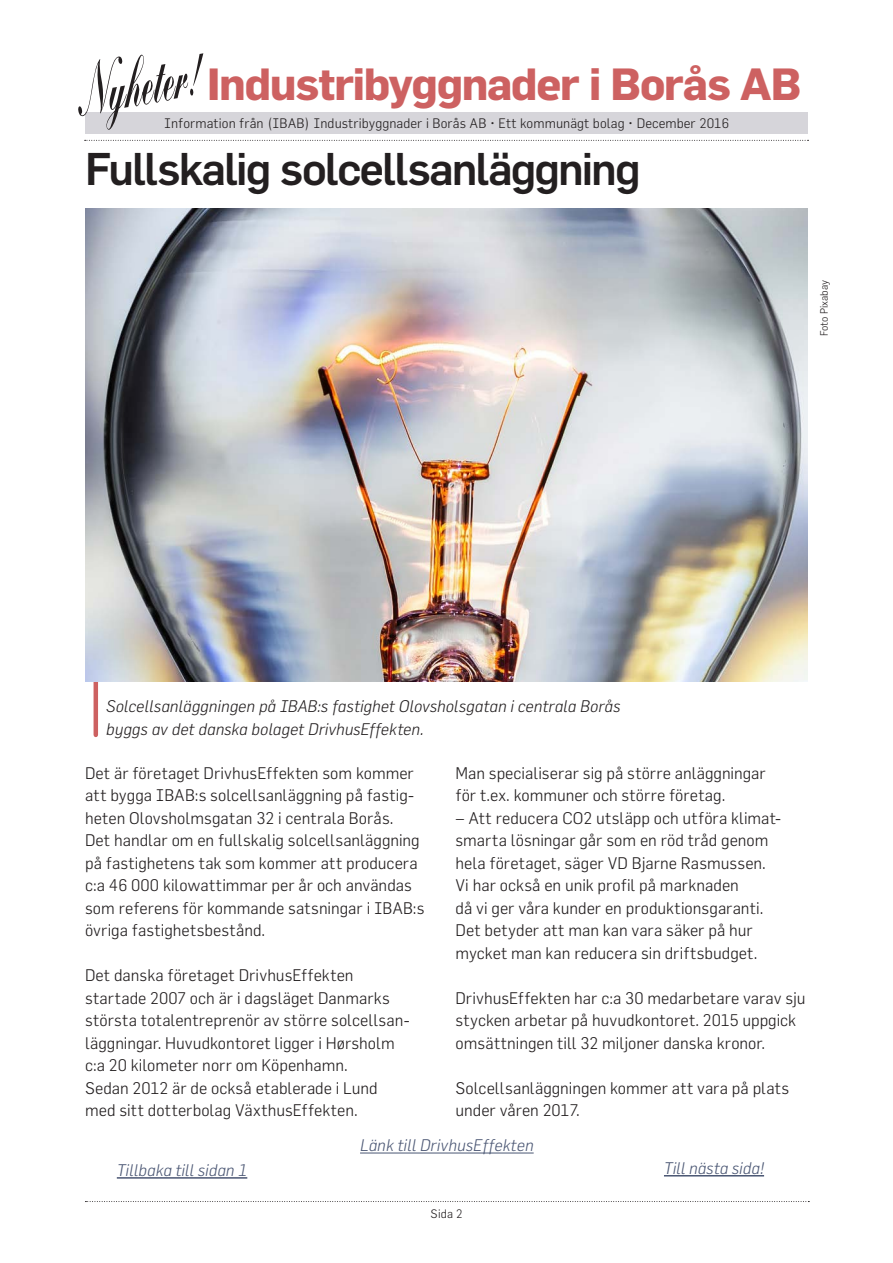
<style>
.page{position:relative;width:893px;height:1263px;background:#fff}
.page>*{position:absolute;margin:0;border:0;box-sizing:border-box;transform-origin:0 0}
.t1{font:500 45px "Flama";letter-spacing:-.04em;color:#231f20}
.t2{font:700 44.25px "Flama";letter-spacing:-.025em;color:#cd6161}
.t3{font:300 16.5px/22.5px "Flama";color:#231f20}
.t4{font:italic 300 16.5px/22.5px "Flama";letter-spacing:-.005em;color:#231f20}
.t5{font:italic 300 16.5px "Flama";color:#4a5673}
.t6{font:300 13.5px "Flama";letter-spacing:.005em;color:#231f20}
.t7{font:300 12px "Flama";color:#231f20}
.t8{font:300 10.5px "Flama";color:#231f20}
</style>
<div class="page">
<svg style="left:85px;top:1201px;width:724px;height:1px"></svg>
<div style="left:85px;top:112px;width:723px;height:21px;background:#d6d5da"></div>
<svg style="left:78px;top:53px;width:125px;height:77px"></svg>
<svg style="left:85px;top:140px;width:723px;height:1px"></svg>
<hr style="left:94px;top:665px;width:4px;height:70px;background:#cd6161">
<img style="left:85px;top:208px;width:723px;height:474px">
<hr style="left:117px;top:1177px;width:130px;height:1px;background:#4a5673">
<hr style="left:664px;top:1175px;width:100px;height:1px;background:#4a5673">
<hr style="left:360px;top:1153px;width:174px;height:1px;background:#4a5673">
<h2 class="t2" style="left:207px;top:57px;width:595px">Industribyggnader i Borås AB</h2>
<p class="t6" style="left:164px;top:115px;width:567px">Information från (IBAB) Industribyggnader i Borås AB • Ett kommunägt bolag • December 2016</p>
<h1 class="t1" style="left:85px;top:141px;width:557px">Fullskalig solcellsanläggning</h1>
<p class="t8" style="left:818px;top:336px;width:58px;rotate:-90deg">Foto Pixabay</p>
<p class="t4" style="left:106px;top:695px;width:516px">Solcellsanläggningen på IBAB:s fastighet Olovsholsgatan i centrala Borås byggs av det danska bolaget DrivhusEffekten.</p>
<p class="t3" style="left:85px;top:761px;width:341px">Det är företaget DrivhusEffekten som kommer att bygga IBAB:s solcellsanläggning på fastig&shy;heten Olovsholmsgatan 32 i centrala Borås.<br>Det handlar om en fullskalig solcellsanläggning på fastighetens tak som kommer att producera c:a 46 000 kilowattimmar per år och användas som referens för kommande satsningar i IBAB:s övriga fastighetsbestånd.</p>
<p class="t3" style="left:85px;top:964px;width:326px">Det danska företaget DrivhusEffekten startade 2007 och är i dagsläget Danmarks största totalentreprenör av större solcellsan&shy;läggningar. Huvudkontoret ligger i Hørsholm c:a 20 kilometer norr om Köpenhamn.<br>Sedan 2012 är de också etablerade i Lund med sitt dotterbolag VäxthusEffekten.</p>
<p class="t3" style="left:455px;top:761px;width:312px">Man specialiserar sig på större anläggningar för t.ex. kommuner och större företag.</p>
<p class="t3" style="left:455px;top:806px;width:327px">– Att reducera CO2 utsläpp och utföra klimat&shy;smarta lösningar går som en röd tråd genom hela företaget, säger VD Bjarne Rasmussen.<br>Vi har också en unik profil på marknaden<br>då vi ger våra kunder en produktionsgaranti.<br>Det betyder att man kan vara säker på hur mycket man kan reducera sin driftsbudget.</p>
<p class="t3" style="left:455px;top:986px;width:352px">DrivhusEffekten har c:a 30 medarbetare varav sju stycken arbetar på huvudkontoret. 2015 uppgick omsättningen till 32 miljoner danska kronor.</p>
<p class="t3" style="left:455px;top:1076px;width:335px">Solcellsanläggningen kommer att vara på plats under våren 2017.</p>
<p class="t5" style="left:360px;top:1135px;width:175px">Länk till DrivhusEffekten</p>
<p class="t5" style="left:117px;top:1160px;width:132px">Tillbaka till sidan 1</p>
<p class="t5" style="left:664px;top:1158px;width:102px">Till nästa sida!</p>
<p class="t7" style="left:431px;top:1206px;width:33px">Sida 2</p>
</div>
